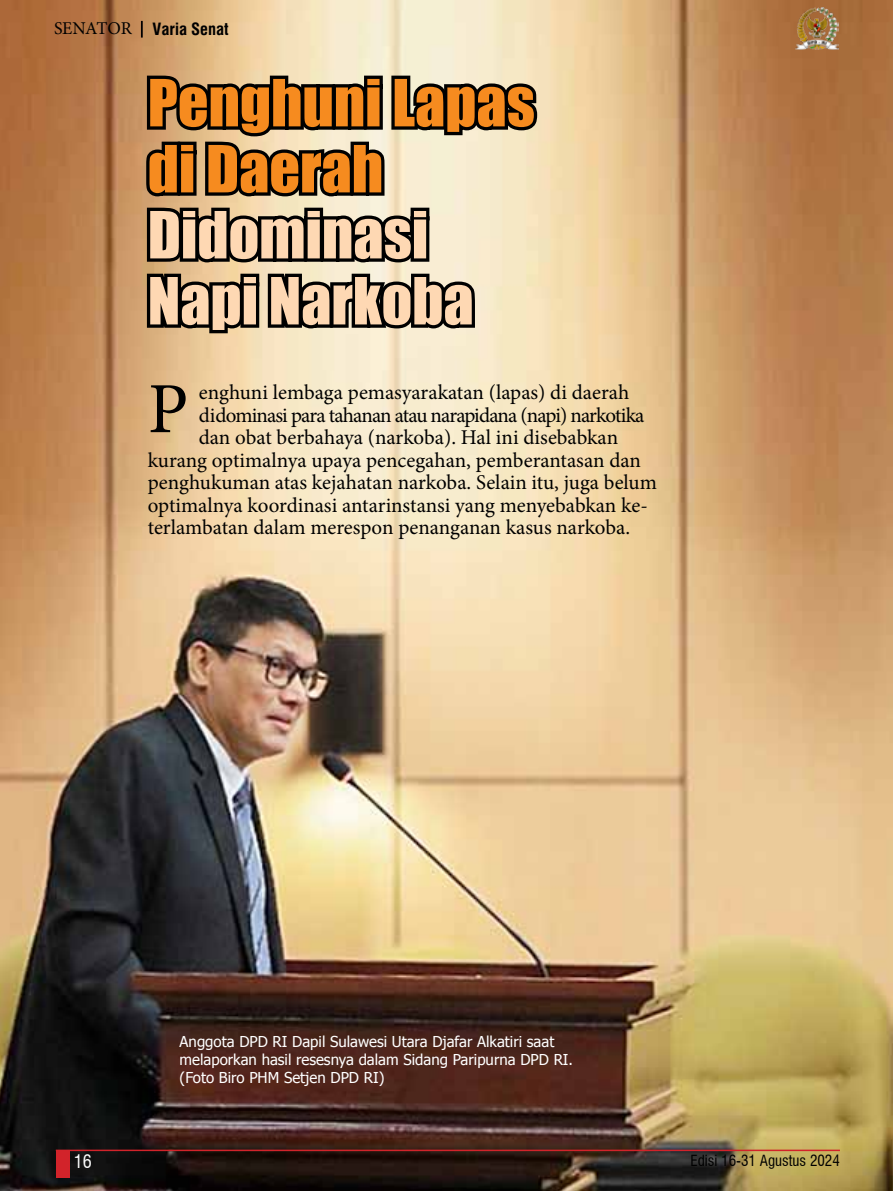
<style>
.page{position:relative;width:893px;height:1191px;background:#fff}
.page>*{position:absolute;margin:0;border:0;box-sizing:border-box;transform-origin:0 0}
.t1{font:72px "Minion Pro";color:#000}
.t2{font:60px/66px "Impact";color:#f68b1f}
.t3{font:60px/66px "Impact";color:#fed8b3}
.t4{font:21px "Minion Pro";letter-spacing:-.005em;color:#000}
.t5{font:21px "Minion Pro";letter-spacing:-.045em;color:#000}
.t6{font:condensed 18px "Swiss 721 BT";color:#fff}
.t7{font:700 condensed 16.5px "Swiss 721 BT";color:#000}
.t8{font:15px/18px "Tahoma";color:#fff}
.t9{font:condensed 15px "Swiss 721 BT";color:#000}
.s1{font-family:"Minion Pro";font-weight:400;font-stretch:normal;font-size:18px}
</style>
<div class="page">
<img style="left:0;top:0;width:893px;height:1191px">
<hr style="left:56px;top:1149px;width:784px;height:2px;background:#d2232a">
<div style="left:56px;top:1150px;width:13px;height:27px;background:#d2232a"></div>
<svg style="left:141px;top:71px;width:401px;height:269px;background:#8d826e"></svg>
<svg style="left:141px;top:21px;width:2px;height:17px"></svg>
<img style="left:796px;top:8px;width:43px;height:42px">
<p class="t7" style="left:54px;top:19px;width:176px"><span class="s1">SENATOR</span> Varia Senat</p>
<h2 class="t2" style="left:148px;top:68px;width:389px">Penghuni Lapas di Daerah</h2>
<h2 class="t3" style="left:148px;top:200px;width:327px">Didominasi<br>Napi Narkoba</h2>
<p class="t4" style="left:199px;top:378px;width:432px">enghuni lembaga pemasyarakatan (lapas) di daerah</p>
<p class="t5" style="left:199px;top:401px;width:447px">didominasi para tahanan atau narapidana (napi) narkotika</p>
<p class="t4" style="left:199px;top:423px;width:421px">dan obat berbahaya (narkoba). Hal ini disebabkan</p>
<p class="t4" style="left:148px;top:446px;width:495px">kurang optimalnya upaya pencegahan, pemberantasan dan</p>
<p class="t4" style="left:148px;top:468px;width:511px">penghukuman atas kejahatan narkoba. Selain itu, juga belum</p>
<p class="t4" style="left:148px;top:491px;width:502px">optimalnya koordinasi antarinstansi yang menyebabkan ke-</p>
<p class="t4" style="left:148px;top:513px;width:484px">terlambatan dalam merespon penanganan kasus narkoba.</p>
<h1 class="t1" style="left:148px;top:361px;width:42px">P</h1>
<p class="t6" style="left:74px;top:1151px;width:19px">16</p>
<p class="t8" style="left:180px;top:1032px;width:395px">Anggota DPD RI Dapil Sulawesi Utara Djafar Alkatiri saat melaporkan hasil resesnya dalam Sidang Paripurna DPD RI. (Foto Biro PHM Setjen DPD RI)</p>
<p class="t9" style="left:690px;top:1151px;width:151px">Edisi 16-31 Agustus 2024</p>
</div>
